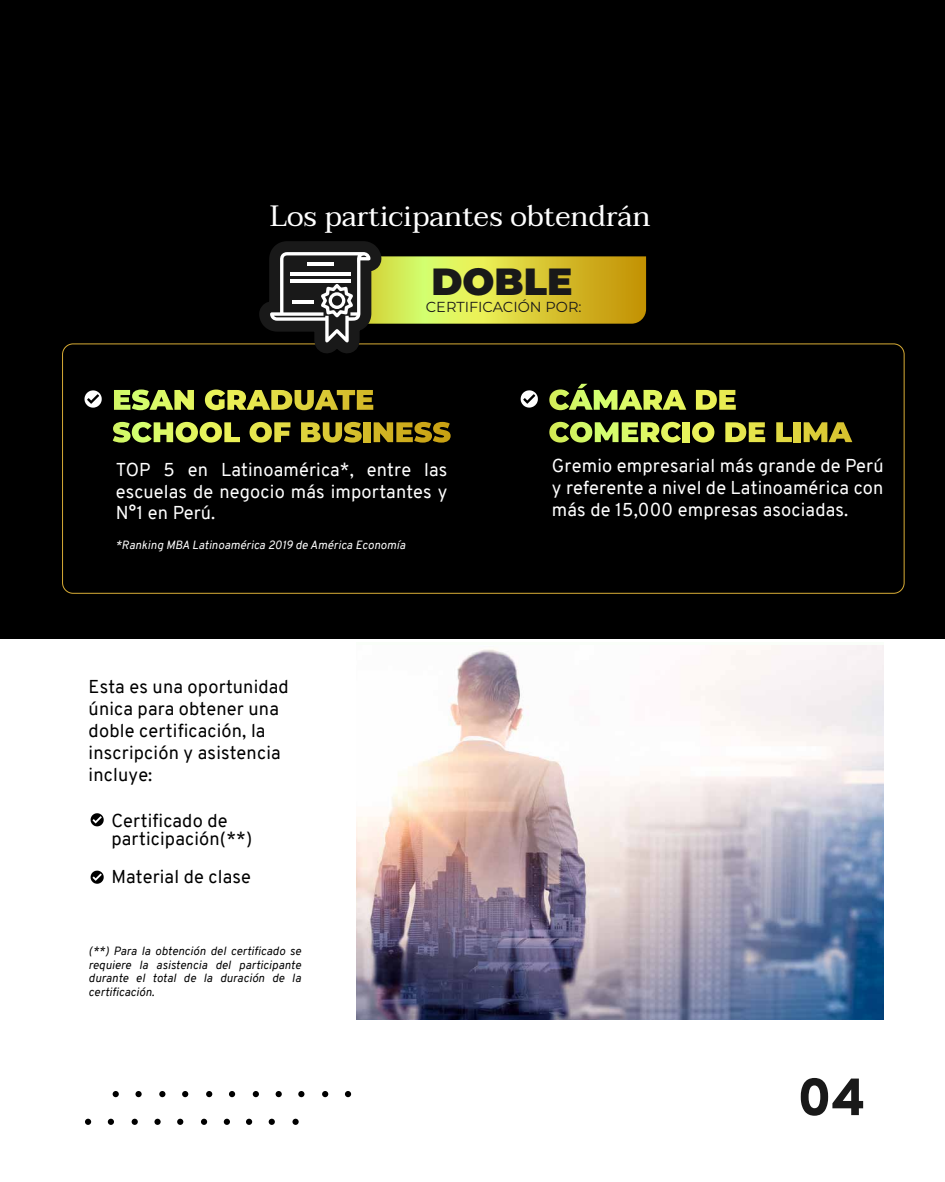
<style>
.page{position:relative;width:945px;height:1182px;background:#fff}
.page>*{position:absolute;margin:0;border:0;box-sizing:border-box;transform-origin:0 0}
.t1{font:900 52.15px "Overpass";color:#191919}
.t2{font:900 37.8px "Montserrat";color:#191919}
.t3{font:29.22px "Taviraj";color:#fff}
.t4{font:18.2px/21.9px "Overpass";letter-spacing:.01em;color:#fff;text-align:justify}
.t5{font:18.2px/21.9px "Overpass";letter-spacing:.01em;color:#000}
.t6{font:14.53px "Montserrat";color:#191919}
.t7{font:italic 11.64px/14px "Overpass";letter-spacing:.01em;color:#000;text-align:justify}
.t8{font:italic 11.64px "Overpass";letter-spacing:.01em;color:#fff}
</style>
<div class="page">
<div style="left:0;top:0;width:945px;height:638px;background:#000"></div>
<svg style="left:113px;top:1091px;width:6px;height:5px"></svg>
<svg style="left:135px;top:1090px;width:7px;height:6px"></svg>
<svg style="left:159px;top:1091px;width:6px;height:5px"></svg>
<svg style="left:182px;top:1091px;width:6px;height:5px"></svg>
<svg style="left:206px;top:1091px;width:6px;height:5px"></svg>
<svg style="left:229px;top:1091px;width:6px;height:5px"></svg>
<svg style="left:253px;top:1091px;width:6px;height:5px"></svg>
<svg style="left:276px;top:1091px;width:6px;height:5px"></svg>
<svg style="left:85px;top:1118px;width:6px;height:6px"></svg>
<svg style="left:108px;top:1118px;width:6px;height:6px"></svg>
<svg style="left:132px;top:1118px;width:6px;height:6px"></svg>
<div style="left:154px;top:1118px;width:7px;height:6px;background:#000;border-radius:50%"></div>
<svg style="left:298px;top:1091px;width:6px;height:5px"></svg>
<svg style="left:322px;top:1091px;width:6px;height:5px"></svg>
<svg style="left:345px;top:1091px;width:6px;height:5px"></svg>
<svg style="left:177px;top:1118px;width:6px;height:6px"></svg>
<svg style="left:201px;top:1118px;width:6px;height:6px"></svg>
<svg style="left:224px;top:1118px;width:6px;height:6px"></svg>
<svg style="left:246px;top:1118px;width:6px;height:6px"></svg>
<svg style="left:269px;top:1118px;width:6px;height:6px"></svg>
<div style="left:292px;top:1118px;width:7px;height:6px;background:#000;border-radius:50%"></div>
<svg style="left:114px;top:389px;width:80px;height:21px"></svg>
<svg style="left:113px;top:422px;width:127px;height:20px"></svg>
<svg style="left:250px;top:422px;width:40px;height:20px"></svg>
<svg style="left:383px;top:422px;width:68px;height:20px"></svg>
<svg style="left:696px;top:390px;width:40px;height:19px"></svg>
<svg style="left:549px;top:422px;width:132px;height:20px"></svg>
<div style="left:683px;top:422px;width:7px;height:20px;background:#e7f35b"></div>
<svg style="left:692px;top:422px;width:22px;height:20px"></svg>
<svg style="left:725px;top:422px;width:40px;height:20px"></svg>
<svg style="left:776px;top:422px;width:16px;height:20px"></svg>
<div style="left:794px;top:422px;width:6px;height:20px;background:#ded33e"></div>
<svg style="left:804px;top:422px;width:48px;height:20px"></svg>
<svg style="left:84px;top:390px;width:18px;height:17px"></svg>
<svg style="left:91px;top:813px;width:13px;height:13px"></svg>
<svg style="left:91px;top:870px;width:13px;height:13px"></svg>
<svg style="left:291px;top:410px;width:92px;height:229px"></svg>
<svg style="left:205px;top:241px;width:481px;height:169px"></svg>
<img style="left:356px;top:646px;width:528px;height:373px">
<h3 class="t3" style="left:270px;top:193px;width:382px">Los participantes obtendrán</h3>
<h2 class="t2" style="left:431px;top:253px;width:143px">DOBLE</h2>
<p class="t6" style="left:426px;top:296px;width:157px">CERTIFICACIÓN POR:</p>
<p class="t4" style="left:116px;top:458px;width:333px">TOP 5 en Latinoamérica*, entre las escuelas de negocio más importantes y N°1 en Perú.</p>
<p class="t4" style="left:552px;top:455px;width:333px">Gremio empresarial más grande de Perú y referente a nivel de Latinoamérica con más de 15,000 empresas asociadas.</p>
<p class="t8" style="left:115px;top:536px;width:292px">*Ranking MBA Latinoamérica 2019 de América Economía</p>
<p class="t5" style="left:89px;top:676px;width:202px">Esta es una oportunidad única para obtener una doble certificación, la inscripción y asistencia incluye:</p>
<p class="t5" style="left:111px;top:810px;width:143px;line-height:18.8px">Certificado de participación(**)</p>
<p class="t5" style="left:111px;top:866px;width:141px">Material de clase</p>
<p class="t7" style="left:89px;top:943px;width:214px">(**) Para la obtención del certificado se requiere la asistencia del participante durante el total de la duración de la certificación.</p>
<h1 class="t1" style="left:797px;top:1059px;width:71px">04</h1>
</div>
